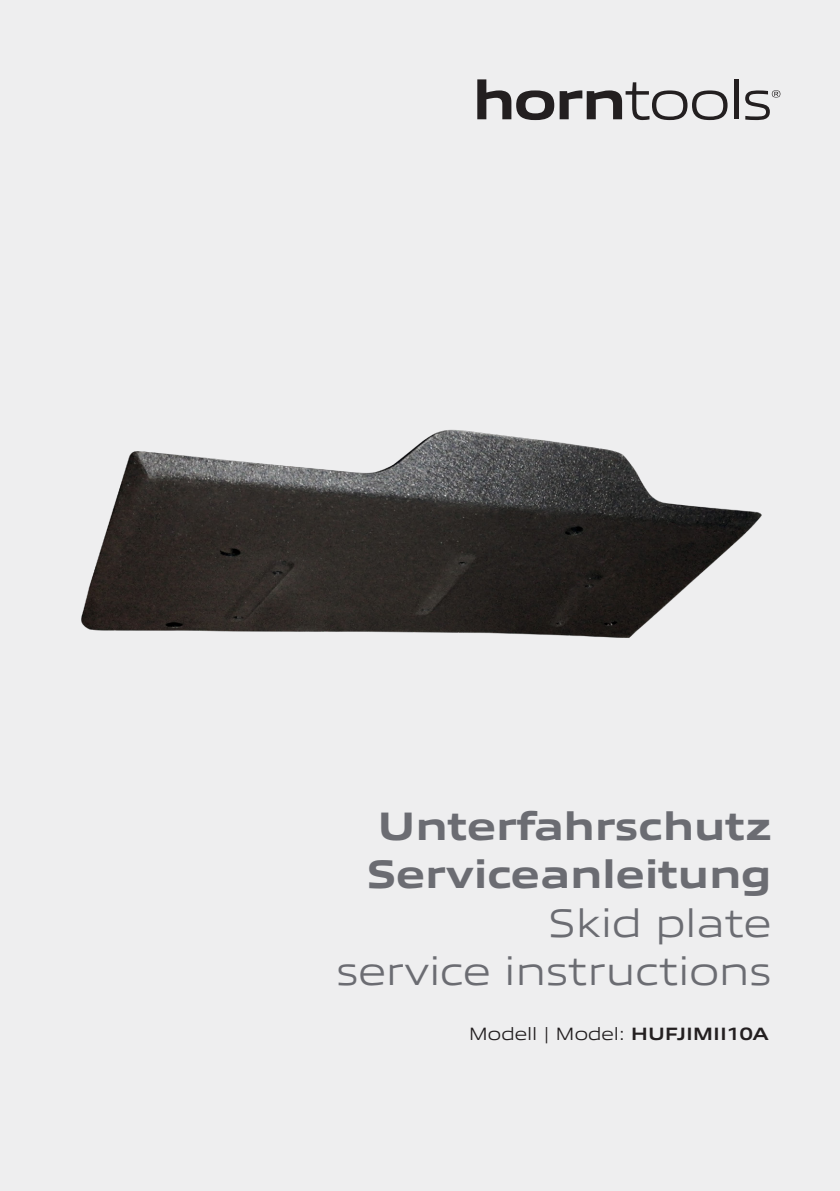
<style>
.page{position:relative;width:840px;height:1191px;background:#fff}
.page>*{position:absolute;margin:0;border:0;box-sizing:border-box;transform-origin:0 0}
.t1{font:800 40px "Allumi Std Extended";letter-spacing:-.01em;color:#6b6c72}
.t2{font:300 40px "Allumi Std Extended";letter-spacing:-.01em;color:#6b6c72}
.t3{font:300 18px "Allumi Std Extended";letter-spacing:-.01em;color:#231f20}
.s1{font-weight:700}
</style>
<div class="page">
<div style="left:0;top:0;width:839px;height:1191px;background:#eeeeef"></div>
<svg style="left:477px;top:79px;width:250px;height:41px"></svg>
<svg style="left:734px;top:79px;width:3px;height:40px"></svg>
<svg style="left:745px;top:90px;width:35px;height:30px"></svg>
<img style="left:81px;top:429px;width:681px;height:209px">
<p class="t1" style="left:377px;top:804px;width:395px">Unterfahrschutz</p>
<p class="t1" style="left:366px;top:852px;width:407px">Serviceanleitung</p>
<p class="t2" style="left:547px;top:901px;width:225px">Skid plate</p>
<p class="t2" style="left:336px;top:949px;width:437px">service instructions</p>
<p class="t3" style="left:468px;top:1023px;width:301px">Modell | Model: <span class="s1">HUFJIMII10A</span></p>
</div>
